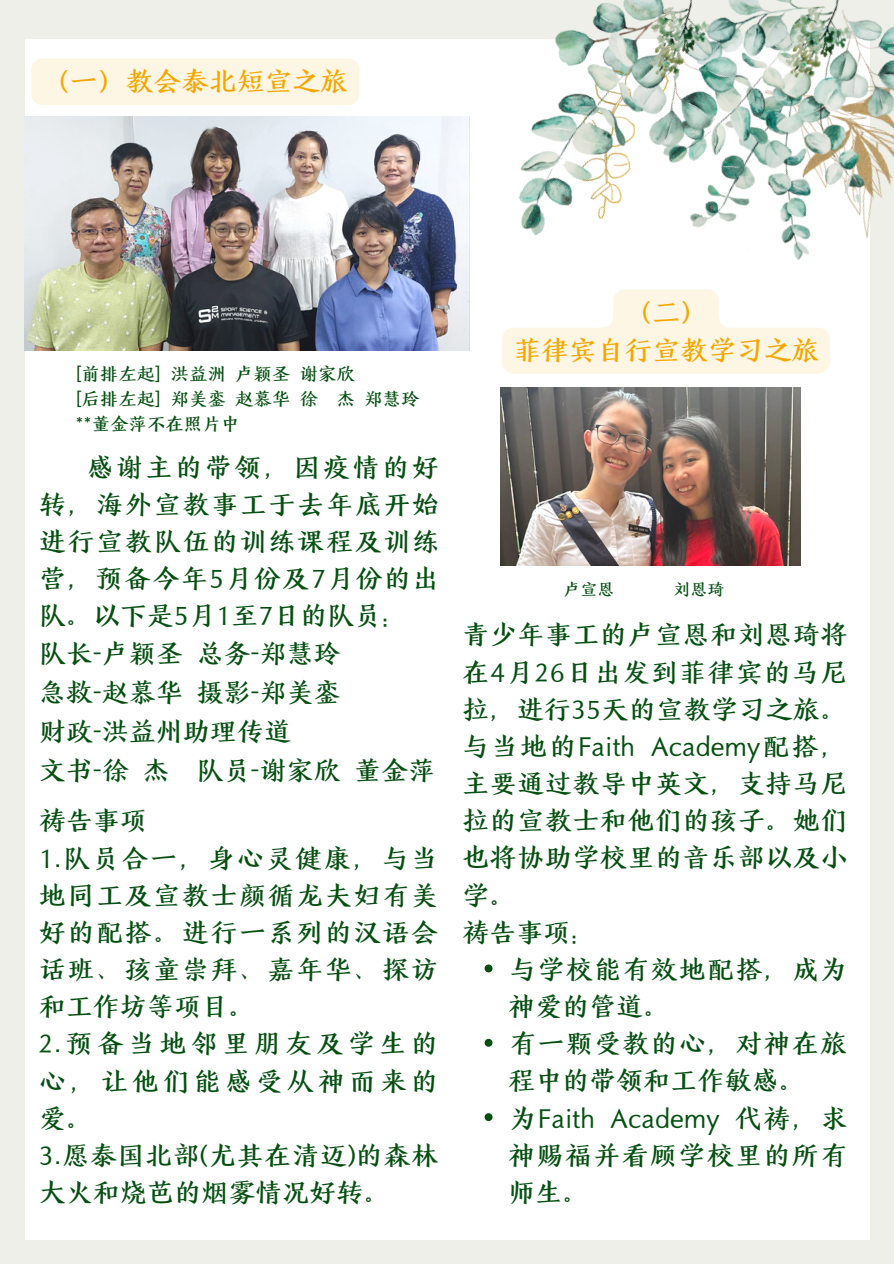
<style>
.page{position:relative;width:894px;height:1264px;background:#fff}
.page>*{position:absolute;margin:0;border:0;box-sizing:border-box;transform-origin:0 0}
.t1{font:27.75px/38.2px "HY Jin Kai J";color:#f5a700;text-align:center}
.t2{font:27px/37.2px "HY Jin Kai J";letter-spacing:.06em;color:#055011}
.t3{font:27px/38px "HY Jin Kai J";letter-spacing:.05em;color:#055011}
.t4{font:27px/37.2px "HY Jin Kai J";letter-spacing:.025em;color:#055011}
.t5{font:27px/37.2px "HY Jin Kai J";letter-spacing:.045em;color:#055011}
.t6{font:18.45px/24.8px "HY Jin Kai J";color:#055011}
.t7{font:16.95px "HY Jin Kai J";color:#055011}
</style>
<div class="page">
<div style="left:0;top:0;width:893px;height:1263px;background:#eeefe8"></div>
<div style="left:25px;top:40px;width:844px;height:1199px;background:#fff"></div>
<img style="left:25px;top:116px;width:444px;height:235px">
<img style="left:787px;top:0;width:106px;height:297px">
<img style="left:439px;top:0;width:348px;height:309px">
<img style="left:500px;top:388px;width:300px;height:178px">
<svg style="left:484px;top:964px;width:8px;height:8px"></svg>
<svg style="left:484px;top:1038px;width:8px;height:8px"></svg>
<svg style="left:484px;top:1113px;width:8px;height:8px"></svg>
<svg style="left:502px;top:289px;width:327px;height:85px"></svg>
<div style="left:31px;top:58px;width:328px;height:47px;background:#fef6e4"></div>
<p class="t1" style="left:42px;top:62px;width:307px">（一）教会泰北短宣之旅</p>
<p class="t6" style="left:75px;top:361px;width:345px">[前排左起] 洪益洲卢颖圣谢家欣<br>[后排左起] 郑美銮赵慕华徐 杰郑慧玲**董金萍不在照片中</p>
<p class="t3" style="left:39px;top:448px;width:402px;text-indent:48px">感谢主的带领，因疫情的好转，海外宣教事工于去年底开始进行宣教队伍的训练课程及训练营，预备今年5月份及7月份的出队。以下是5月1至7日的队员：队长-卢颖圣总务-郑慧玲<br>急救-赵慕华摄影-郑美銮<br>财政-洪益州助理传道<br>文书-徐杰 队员-谢家欣董金萍</p>
<p class="t2" style="left:39px;top:801px;width:401px">祷告事项<br>1.队员合一，身心灵健康，与当地同工及宣教士颜循龙夫妇有美好的配搭。进行一系列的汉语会话班、孩童崇拜、嘉年华、探访和工作坊等项目。<br>2.预备当地邻里朋友及学生的心，让他们能感受从神而来的爱。<br>3.愿泰国北部(尤其在清迈)的森林大火和烧芭的烟雾情况好转。</p>
<p class="t1" style="left:513px;top:292px;width:307px">（二）<br>菲律宾自行宣教学习之旅</p>
<p class="t7" style="left:563px;top:578px;width:52px">卢宣恩</p>
<p class="t7" style="left:673px;top:578px;width:52px">刘恩琦</p>
<p class="t4" style="left:462px;top:616px;width:387px">青少年事工的卢宣恩和刘恩琦将在4月26日出发到菲律宾的马尼拉，进行35天的宣教学习之旅。与当地的Faith Academy配搭，主要通过教导中英文，支持马尼拉的宣教士和他们的孩子。她们也将协助学校里的音乐部以及小学。<br>祷告事项：</p>
<p class="t5" style="left:508px;top:950px;width:340px">与学校能有效地配搭，成为神爱的管道。<br>有一颗受教的心，对神在旅程中的带领和工作敏感。为Faith Academy 代祷，求神赐福并看顾学校里的所有师生。</p>
</div>
